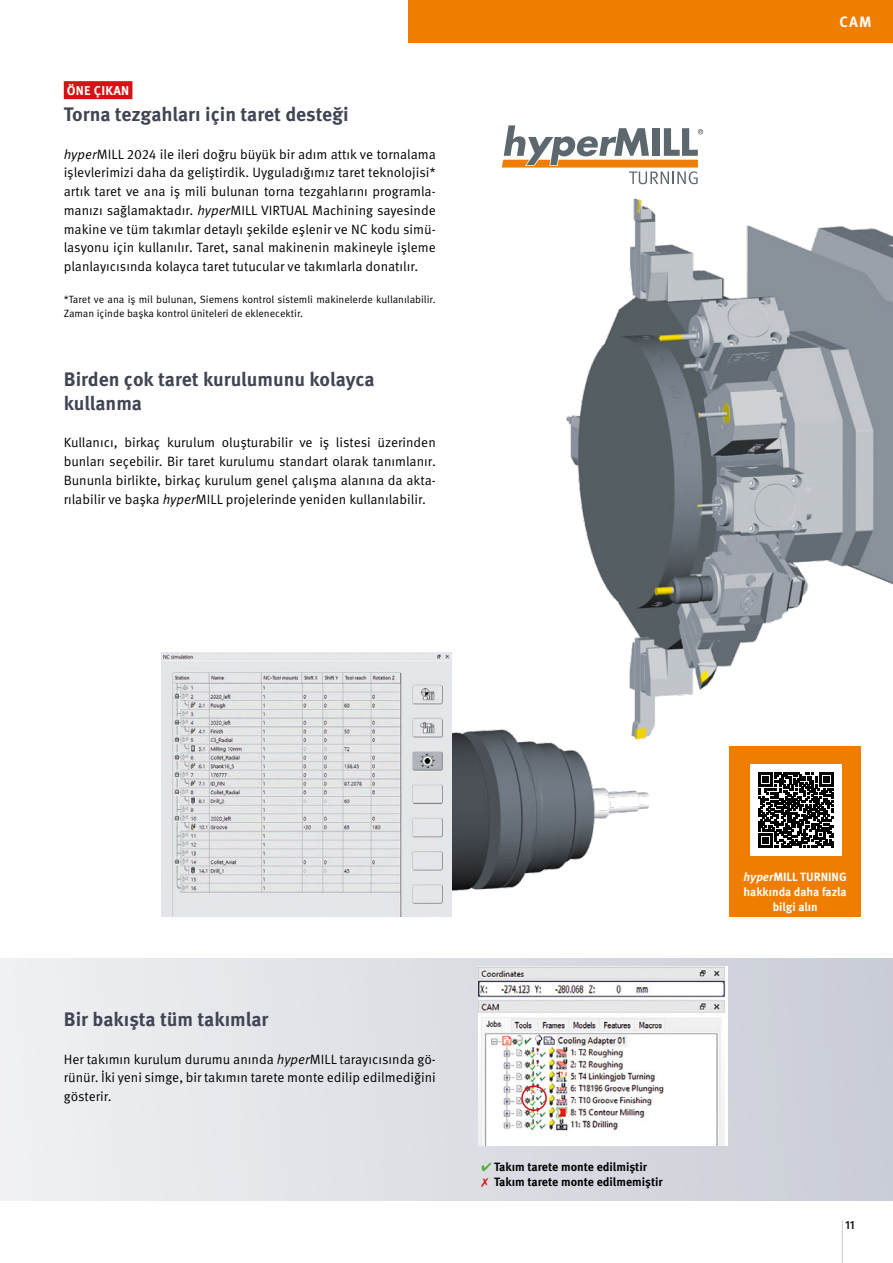
<style>
.page{position:relative;width:893px;height:1263px;background:#fff}
.page>*{position:absolute;margin:0;border:0;box-sizing:border-box;transform-origin:0 0}
.t1{font:700 19.5px/23.4px "Meta Pro";color:#404553}
.t2{font:700 15px "Meta Pro";color:#fff}
.t3{font:13.5px/18.8px "Meta Pro";color:#000;text-align:justify}
.t4{font:700 12.75px "Meta Pro";letter-spacing:.02em;color:#fff}
.t5{font:700 12px/15px "Meta Pro";color:#000}
.t6{font:700 12px/15px "Meta Pro";color:#fff;text-align:center}
.t7{font:500 12px "Meta Pro";color:#000}
.t8{font:10.5px/13.5px "Meta Pro";color:#000}
.s1{font-style:italic}
.s2{color:#52ae32}
</style>
<div class="page">
<div style="left:408px;top:0;width:485px;height:43px;background:#ef7d00"></div>
<hr style="left:842px;top:1220px;width:1px;height:43px;background:#c5c9d2">
<img style="left:294px;top:184px;width:599px;height:733px">
<div style="left:0;top:958px;width:893px;height:242px;background:linear-gradient(to right,#f0f1f4,#c9cdd6)"></div>
<div style="left:64px;top:81px;width:68px;height:18px;background:#d51317"></div>
<img style="left:162px;top:653px;width:290px;height:263px">
<img style="left:479px;top:967px;width:248px;height:178px">
<div style="left:729px;top:746px;width:132px;height:170px;background:#ef7d00"></div>
<div style="left:750px;top:764px;width:92px;height:91px;background:#fff"></div>
<svg style="left:759px;top:772px;width:75px;height:75px"></svg>
<svg style="left:502px;top:125px;width:201px;height:59px"></svg>
<div style="left:521px;top:1085px;width:26px;height:26px;border:2px solid #d51317;border-radius:50%"></div>
<svg style="left:481px;top:1178px;width:7px;height:9px"></svg>
<p class="t4" style="left:67px;top:82px;width:64px">ÖNE ÇIKAN</p>
<h1 class="t1" style="left:64px;top:103px;width:286px">Torna tezgahları için taret desteği</h1>
<p class="t3" style="left:64px;top:145px;width:374px"><span class="s1">hyper</span>MILL 2024 ile ileri doğru büyük bir adım attık ve tornalama işlevlerimizi daha da geliştirdik. Uyguladığımız taret teknolojisi* artık taret ve ana iş mili bulunan torna tezgahlarını programla&shy;manızı sağlamaktadır. <span class="s1">hyper</span>MILL VIRTUAL Machining sayesinde makine ve tüm takımlar detaylı şekilde eşlenir ve NC kodu simü&shy;lasyonu için kullanılır. Taret, sanal makinenin makineyle işleme planlayıcısında kolayca taret tutucular ve takımlarla donatılır.</p>
<p class="t8" style="left:64px;top:293px;width:374px">*Taret ve ana iş mil bulunan, Siemens kontrol sistemli makinelerde kullanılabilir.<br>Zaman içinde başka kontrol üniteleri de eklenecektir.</p>
<h1 class="t1" style="left:64px;top:368px;width:312px">Birden çok taret kurulumunu kolayca kullanma</h1>
<p class="t3" style="left:64px;top:433px;width:374px">Kullanıcı, birkaç kurulum oluşturabilir ve iş listesi üzerinden bunları seçebilir. Bir taret kurulumu standart olarak tanımlanır.<br>Bununla birlikte, birkaç kurulum genel çalışma alanına da akta&shy;rılabilir ve başka <span class="s1">hyper</span>MILL projelerinde yeniden kullanılabilir.</p>
<p class="t2" style="left:840px;top:12px;width:34px">CAM</p>
<h1 class="t1" style="left:64px;top:1008px;width:206px">Bir bakışta tüm takımlar</h1>
<p class="t3" style="left:64px;top:1050px;width:374px">Her takımın kurulum durumu anında <span class="s1">hyper</span>MILL tarayıcısında gö&shy;rünür. İki yeni simge, bir takımın tarete monte edilip edilmediğini gösterir.</p>
<p class="t5" style="left:494px;top:1159px;width:170px;text-indent:-13px"><span class="s2">✔</span> Takım tarete monte edilmiştir<br>Takım tarete monte edilmemiştir</p>
<p class="t6" style="left:744px;top:869px;width:105px"><span class="s1">hyper</span>MILL TURNING hakkında daha fazla bilgi alın</p>
<p class="t7" style="left:845px;top:1217px;width:11px">11</p>
</div>
